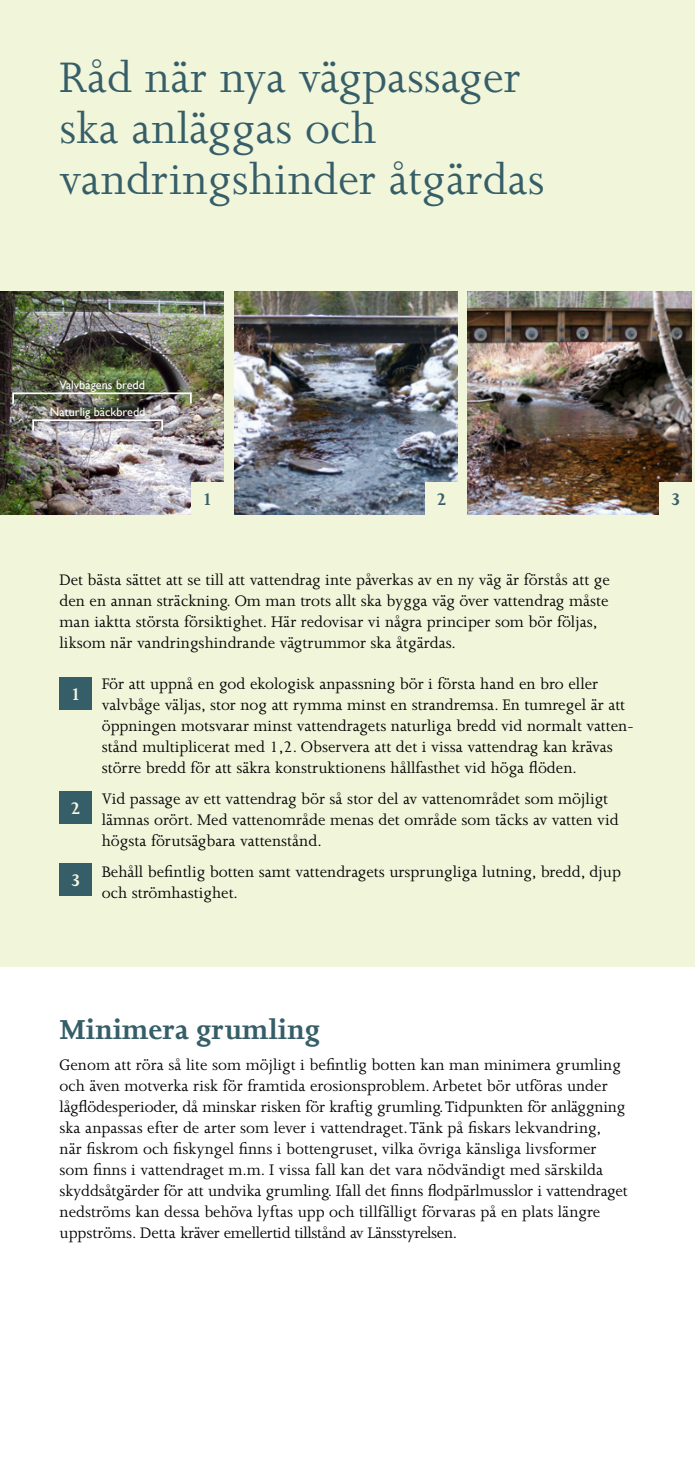
<style>
.page{position:relative;width:695px;height:1474px;background:#fff}
.page>*{position:absolute;margin:0;border:0;box-sizing:border-box;transform-origin:0 0}
.t1{font:49px/50.8px "Joanna MT Std";color:#365e68}
.t2{font:700 31.5px "Joanna MT Std";color:#365e68}
.t3{font:700 19.25px "Joanna MT Std";color:#f4f7e3}
.t4{font:700 19.25px "Joanna MT Std";color:#365e68}
.t5{font:17.5px/21px "Joanna MT Std";color:#000}
.t6{font:12.25px "Gill Sans";color:#fff}
</style>
<div class="page">
<div style="left:0;top:0;width:694px;height:966px;background:#f1f5da"></div>
<img style="left:0;top:291px;width:223px;height:223px">
<img style="left:234px;top:291px;width:224px;height:223px">
<img style="left:468px;top:291px;width:223px;height:223px">
<div style="left:60px;top:677px;width:32px;height:33px;background:#365e68"></div>
<div style="left:2px;top:370px;width:200px;height:69px;background:#000;opacity:.5"></div>
<div style="left:12px;top:392px;width:180px;height:12px;border:2px solid #fff"></div>
<div style="left:32px;top:419px;width:131px;height:12px;border:2px solid #fff"></div>
<div style="left:60px;top:791px;width:32px;height:32px;background:#365e68"></div>
<div style="left:60px;top:863px;width:32px;height:32px;background:#365e68"></div>
<div style="left:191px;top:482px;width:32px;height:32px;background:#f1f5da"></div>
<div style="left:425px;top:482px;width:33px;height:32px;background:#f1f5da"></div>
<div style="left:659px;top:482px;width:32px;height:32px;background:#f1f5da"></div>
<h1 class="t1" style="left:60px;top:52px;width:486px">Råd när nya vägpassager ska anläggas och vandringshinder åtgärdas</h1>
<p class="t6" style="left:59px;top:377px;width:87px">Valvbågens bredd</p>
<p class="t6" style="left:50px;top:404px;width:97px">Naturlig bäckbredd</p>
<p class="t4" style="left:202px;top:488px;width:12px">1</p>
<p class="t4" style="left:436px;top:488px;width:12px">2</p>
<p class="t4" style="left:670px;top:488px;width:12px">3</p>
<p class="t5" style="left:60px;top:569px;width:551px">Det bästa sättet att se till att vattendrag inte påverkas av en ny väg är förstås att ge den en annan sträckning. Om man trots allt ska bygga väg över vattendrag måste man iaktta största försiktighet. Här redovisar vi några principer som bör följas, liksom när vandringshindrande vägtrummor ska åtgärdas.</p>
<p class="t5" style="left:102px;top:673px;width:533px">För att uppnå en god ekologisk anpassning bör i första hand en bro eller valvbåge väljas, stor nog att rymma minst en strandremsa. En tumregel är att öppningen motsvarar minst vattendragets naturliga bredd vid normalt vatten&shy;stånd multiplicerat med 1,2. Observera att det i vissa vattendrag kan krävas större bredd för att säkra konstruktionens hållfasthet vid höga flöden.</p>
<p class="t5" style="left:102px;top:788px;width:518px">Vid passage av ett vattendrag bör så stor del av vattenområdet som möjligt lämnas orört. Med vattenområde menas det område som täcks av vatten vid högsta förutsägbara vattenstånd.</p>
<p class="t5" style="left:102px;top:861px;width:520px">Behåll befintlig botten samt vattendragets ursprungliga lutning, bredd, djup och strömhastighet.</p>
<p class="t3" style="left:71px;top:684px;width:12px">1</p>
<p class="t3" style="left:71px;top:797px;width:12px">2</p>
<p class="t3" style="left:71px;top:869px;width:12px">3</p>
<h2 class="t2" style="left:60px;top:1012px;width:261px">Minimera grumling</h2>
<p class="t5" style="left:60px;top:1054px;width:569px">Genom att röra så lite som möjligt i befintlig botten kan man minimera grumling och även motverka risk för framtida erosionsproblem. Arbetet bör utföras under lågflödesperioder, då minskar risken för kraftig grumling. Tidpunkten för anläggning ska anpassas efter de arter som lever i vattendraget. Tänk på fiskars lekvandring, när fiskrom och fiskyngel finns i bottengruset, vilka övriga känsliga livsformer som finns i vattendraget m.m. I vissa fall kan det vara nödvändigt med särskilda skyddsåtgärder för att undvika grumling. Ifall det finns flodpärlmusslor i vattendraget nedströms kan dessa behöva lyftas upp och tillfälligt förvaras på en plats längre uppströms. Detta kräver emellertid tillstånd av Länsstyrelsen.</p>
</div>
